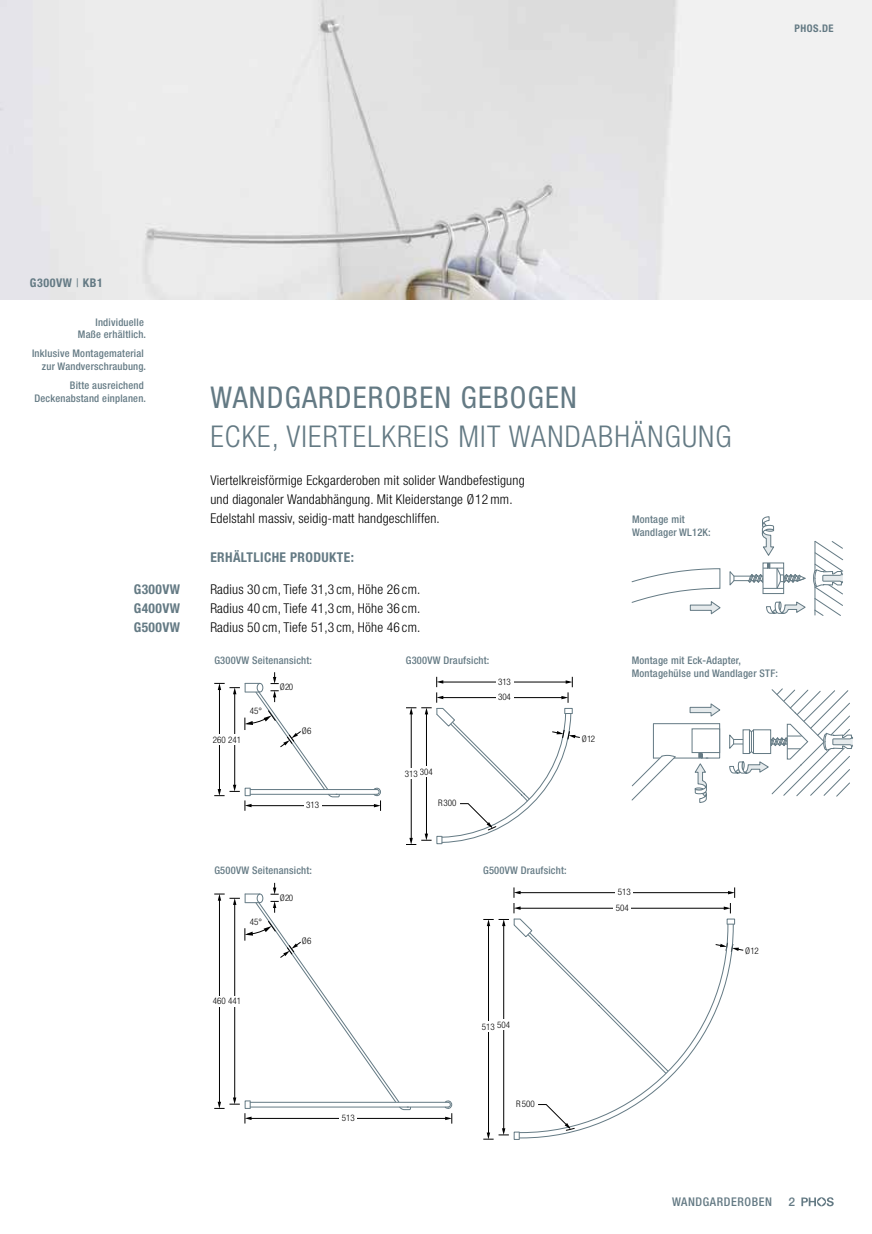
<style>
.page{position:relative;width:872px;height:1234px;background:#fff}
.page>*{position:absolute;margin:0;border:0;box-sizing:border-box;transform-origin:0 0}
.t1{font:300 condensed 30px "Helvetica Neue LT Std";letter-spacing:.04em;color:#647a84}
.t2{font:condensed 30px "Helvetica Neue LT Std";letter-spacing:.04em;color:#647a84}
.t3{font:300 condensed 13.5px/19.2px "Helvetica Neue LT Std";letter-spacing:.015em;color:#000}
.t4{font:700 condensed 13.5px "Helvetica Neue LT Std";letter-spacing:.03em;color:#647a84}
.t5{font:500 condensed 12px "Helvetica Neue LT Std";letter-spacing:.05em;color:#647a84}
.t6{font:700 condensed 12px "Helvetica Neue LT Std";letter-spacing:.05em;color:#647a84}
.t7{font:500 12px "Helvetica Neue LT Std";color:#647a84}
.t8{font:500 condensed 10.5px/12.8px "Helvetica Neue LT Std";letter-spacing:.02em;color:#647a84;text-align:right}
.t9{font:700 condensed 10.5px "Helvetica Neue LT Std";letter-spacing:.05em;color:#647a84}
.t10{font:300 condensed 9px "Helvetica Neue LT Std";color:#000}
.s1{font-weight:400}
</style>
<div class="page">
<img style="left:0;top:0;width:872px;height:300px">
<svg style="left:631px;top:568px;width:90px;height:46px"></svg>
<svg style="left:729px;top:562px;width:77px;height:27px"></svg>
<svg style="left:766px;top:601px;width:40px;height:12px"></svg>
<svg style="left:762px;top:516px;width:12px;height:40px"></svg>
<svg style="left:813px;top:541px;width:30px;height:75px"></svg>
<hr style="left:653px;top:723px;width:1px;height:34px;background:#647a84">
<hr style="left:674px;top:757px;width:34px;height:1px;background:#647a84">
<hr style="left:653px;top:723px;width:66px;height:1px;background:#647a84">
<svg style="left:631px;top:754px;width:45px;height:47px"></svg>
<div style="left:691px;top:728px;width:29px;height:24px;background:linear-gradient(to bottom,#fff,#fff)"></div>
<svg style="left:689px;top:703px;width:31px;height:13px"></svg>
<svg style="left:694px;top:723px;width:26px;height:79px"></svg>
<svg style="left:729px;top:688px;width:124px;height:108px"></svg>
<hr style="left:249px;top:805px;width:128px;height:1px;background:#000">
<hr style="left:336px;top:793px;width:41px;height:1px;background:#647a84">
<hr style="left:250px;top:789px;width:127px;height:1px;background:#647a84">
<svg style="left:373px;top:787px;width:8px;height:23px"></svg>
<svg style="left:214px;top:672px;width:126px;height:138px"></svg>
<hr style="left:248px;top:1117px;width:200px;height:1px;background:#000">
<hr style="left:407px;top:1106px;width:41px;height:1px;background:#647a84">
<hr style="left:250px;top:1101px;width:198px;height:1px;background:#647a84">
<svg style="left:444px;top:1100px;width:8px;height:23px"></svg>
<hr style="left:518px;top:907px;width:209px;height:1px;background:#000">
<hr style="left:517px;top:892px;width:214px;height:1px;background:#000">
<svg style="left:723px;top:887px;width:12px;height:26px"></svg>
<hr style="left:503px;top:922px;width:1px;height:208px;background:#000">
<hr style="left:488px;top:922px;width:1px;height:213px;background:#000">
<svg style="left:483px;top:1127px;width:26px;height:12px"></svg>
<svg style="left:734px;top:947px;width:9px;height:4px"></svg>
<svg style="left:214px;top:882px;width:197px;height:241px"></svg>
<svg style="left:520px;top:923px;width:214px;height:215px"></svg>
<div style="left:726px;top:918px;width:9px;height:5px;border:1px solid #647a84"></div>
<div style="left:514px;top:1131px;width:5px;height:8px;border:1px solid #647a84"></div>
<svg style="left:483px;top:887px;width:185px;height:186px"></svg>
<div style="left:514px;top:1100px;width:22px;height:8px;background:#fff"></div>
<svg style="left:537px;top:1103px;width:38px;height:27px"></svg>
<svg style="left:406px;top:676px;width:174px;height:169px"></svg>
<svg style="left:801px;top:1197px;width:32px;height:8px"></svg>
<p class="t9" style="left:794px;top:22px;width:41px">PHOS.DE</p>
<p class="t6" style="left:30px;top:275px;width:75px">G300VW <span class="s1">|</span> KB1</p>
<p class="t8" style="left:78px;top:315px;width:70px">Individuelle<br>Maße erhältlich.</p>
<p class="t8" style="left:32px;top:347px;width:116px">Inklusive Montagematerial zur Wandverschraubung.</p>
<p class="t8" style="left:35px;top:379px;width:113px">Bitte ausreichend<br>Deckenabstand einplanen.</p>
<h1 class="t2" style="left:210px;top:380px;width:368px">WANDGARDEROBEN GEBOGEN</h1>
<h1 class="t1" style="left:210px;top:419px;width:523px">ECKE, VIERTELKREIS MIT WANDABHÄNGUNG</h1>
<p class="t3" style="left:210px;top:470px;width:316px">Viertelkreisförmige Eckgarderoben mit solider Wandbefestigung und diagonaler Wandabhängung. Mit Kleiderstange Ø12mm.<br>Edelstahl massiv, seidig-matt handgeschliffen.</p>
<p class="t4" style="left:210px;top:548px;width:145px">ERHÄLTLICHE PRODUKTE:</p>
<p class="t8" style="left:632px;top:513px;width:80px;text-align:left">Montage mit<br>Wandlager WL12K:</p>
<p class="t4" style="left:134px;top:580px;width:48px">G300VW</p>
<p class="t3" style="left:210px;top:579px;width:211px">Radius 30 cm, Tiefe 31,3 cm, Höhe 26 cm.</p>
<p class="t4" style="left:134px;top:599px;width:48px">G400VW</p>
<p class="t3" style="left:210px;top:598px;width:211px">Radius 40 cm, Tiefe 41,3 cm, Höhe 36 cm.</p>
<p class="t4" style="left:134px;top:618px;width:48px">G500VW</p>
<p class="t3" style="left:210px;top:617px;width:211px">Radius 50 cm, Tiefe 51,3 cm, Höhe 46 cm.</p>
<p class="t8" style="left:214px;top:653px;width:99px">G300VW Seitenansicht:</p>
<p class="t10" style="left:213px;top:734px;width:30px">260 241</p>
<p class="t10" style="left:250px;top:706px;width:14px">45°</p>
<p class="t10" style="left:280px;top:681px;width:15px">Ø20</p>
<p class="t10" style="left:302px;top:725px;width:11px">Ø6</p>
<p class="t8" style="left:406px;top:653px;width:85px">G300VW Draufsicht:</p>
<p class="t10" style="left:498px;top:676px;width:14px">313</p>
<p class="t10" style="left:498px;top:691px;width:14px">304</p>
<p class="t10" style="left:306px;top:799px;width:14px">313</p>
<p class="t10" style="left:405px;top:767px;width:30px">313 304</p>
<p class="t10" style="left:438px;top:797px;width:20px">R 300</p>
<p class="t10" style="left:581px;top:733px;width:15px">Ø12</p>
<p class="t8" style="left:631px;top:653px;width:148px;text-align:left">Montage mit Eck-Adapter,<br>Montagehülse und Wandlager STF:</p>
<p class="t8" style="left:214px;top:864px;width:99px">G500VW Seitenansicht:</p>
<p class="t10" style="left:250px;top:916px;width:14px">45°</p>
<p class="t10" style="left:280px;top:891px;width:15px">Ø20</p>
<p class="t10" style="left:302px;top:935px;width:11px">Ø6</p>
<p class="t10" style="left:213px;top:995px;width:30px">460 441</p>
<p class="t8" style="left:483px;top:864px;width:85px">G500VW Draufsicht:</p>
<p class="t10" style="left:482px;top:1020px;width:30px">513 504</p>
<p class="t10" style="left:618px;top:886px;width:14px">513</p>
<p class="t10" style="left:615px;top:902px;width:14px">504</p>
<p class="t10" style="left:745px;top:945px;width:15px">Ø12</p>
<p class="t10" style="left:342px;top:1112px;width:14px">513</p>
<p class="t10" style="left:516px;top:1098px;width:20px">R500</p>
<p class="t5" style="left:672px;top:1194px;width:101px">WANDGARDEROBEN</p>
<p class="t7" style="left:788px;top:1194px;width:8px">2</p>
</div>
